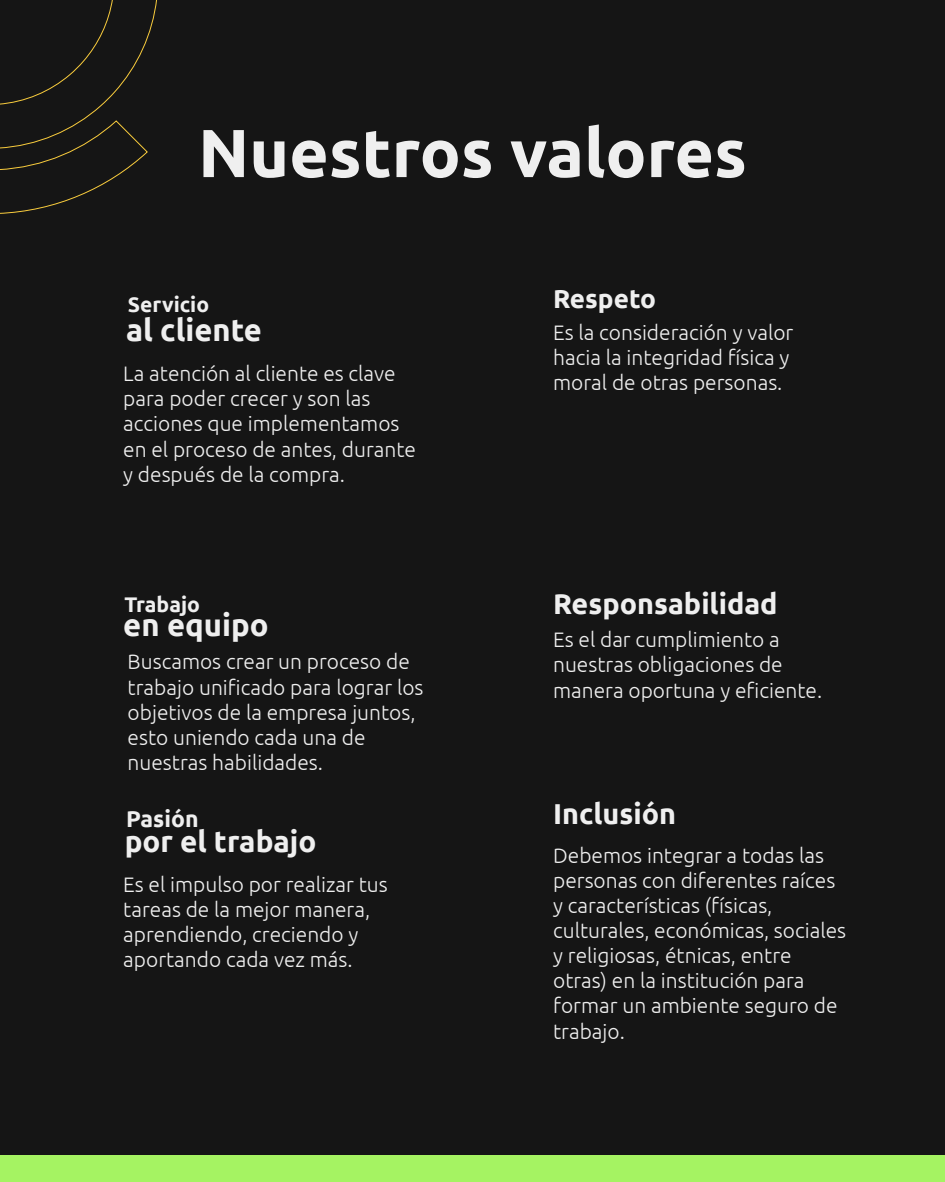
<style>
.page{position:relative;width:945px;height:1182px;background:#fff}
.page>*{position:absolute;margin:0;border:0;box-sizing:border-box;transform-origin:0 0}
.t1{font:700 67.81px "Ubuntu";color:#efefef}
.t2{font:700 30.97px "Ubuntu";color:#efefef}
.t3{font:700 30.89px "Ubuntu";color:#efefef}
.t4{font:700 29.57px "Ubuntu";color:#efefef}
.t5{font:700 28.79px "Ubuntu";color:#efefef}
.t6{font:700 26.16px "Ubuntu";color:#efefef}
.t7{font:700 23.01px "Ubuntu";color:#efefef}
.t8{font:700 21.18px "Ubuntu";color:#efefef}
.t9{font:700 21.09px "Ubuntu";color:#efefef}
.t10{font:300 20.91px/25.1px "Ubuntu";color:#efefef}
</style>
<div class="page">
<div style="left:0;top:0;width:945px;height:1154px;background:#151515"></div>
<div style="left:0;top:0;width:158px;height:214px;background:#151515"></div>
<div style="left:0;top:1154px;width:945px;height:27px;background:#a5f362"></div>
<h1 class="t1" style="left:198px;top:112px;width:550px">Nuestros valores</h1>
<p class="t9" style="left:128px;top:291px;width:83px">Servicio</p>
<h3 class="t3" style="left:126px;top:311px;width:137px">al cliente</h3>
<p class="t10" style="left:123px;top:360px;width:294px">La atención al cliente es clave para poder crecer y son las acciones que implementamos en el proceso de antes, durante y después de la compra.</p>
<p class="t8" style="left:125px;top:592px;width:77px">Trabajo</p>
<p class="t10" style="left:128px;top:648px;width:297px">Buscamos crear un proceso de trabajo unificado para lograr los objetivos de la empresa juntos, esto uniendo cada una de nuestras habilidades.</p>
<h2 class="t2" style="left:123px;top:606px;width:147px">en equipo</h2>
<p class="t7" style="left:126px;top:804px;width:74px">Pasión</p>
<h3 class="t4" style="left:125px;top:823px;width:193px">por el trabajo</h3>
<p class="t10" style="left:123px;top:871px;width:266px">Es el impulso por realizar tus tareas de la mejor manera, aprendiendo, creciendo y aportando cada vez más.</p>
<p class="t6" style="left:553px;top:283px;width:104px">Respeto</p>
<p class="t10" style="left:553px;top:319px;width:242px">Es la consideración y valor hacia la integridad física y moral de otras personas.</p>
<h3 class="t5" style="left:553px;top:586px;width:226px">Responsabilidad</h3>
<p class="t10" style="left:553px;top:626px;width:271px">Es el dar cumplimiento a nuestras obligaciones de manera oportuna y eficiente.</p>
<h3 class="t5" style="left:553px;top:796px;width:125px">Inclusión</h3>
<p class="t10" style="left:553px;top:841px;width:295px">Debemos integrar a todas las personas con diferentes raíces y características (físicas, culturales, económicas, sociales y religiosas, étnicas, entre otras) en la institución para formar un ambiente seguro de trabajo.</p>
</div>
